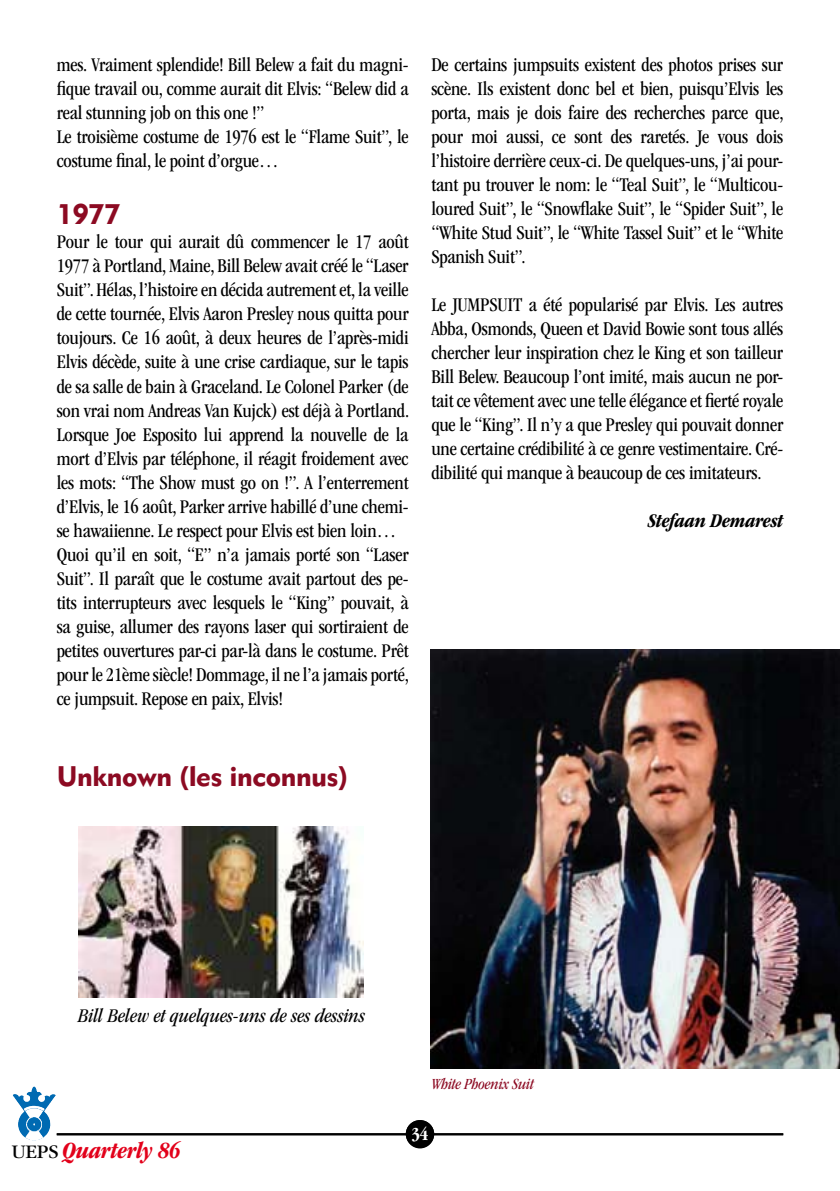
<style>
.page{position:relative;width:840px;height:1191px;background:#fff}
.page>*{position:absolute;margin:0;border:0;box-sizing:border-box;transform-origin:0 0}
.t1{font:28px "Geometric 415 BT Black A";letter-spacing:-.01em;color:#8c0a22}
.t2{font:italic 700 condensed 24px "ITC Garamond Std";letter-spacing:-.01em;color:#e2001a}
.t3{font:condensed 20px/24px "ITC Garamond Std";letter-spacing:-.01em;color:#000}
.t4{font:italic condensed 20px "ITC Garamond Std";color:#000}
.t5{font:italic 700 condensed 20px "ITC Garamond Std";letter-spacing:-.01em;color:#000}
.t6{font:700 condensed 19px "ITC Garamond Std";color:#fff}
.t7{font:italic condensed 16px "ITC Garamond Std";letter-spacing:-.01em;color:#8c0a22}
.s1{font-weight:400;font-style:normal;font-stretch:normal;font-size:20px;color:#000}
</style>
<div class="page">
<svg style="left:405px;top:1120px;width:29px;height:28px"></svg>
<hr style="left:57px;top:1133px;width:725px;height:2px;background:#000">
<div style="left:405px;top:1120px;width:29px;height:27px;background:#000;border-radius:50%"></div>
<img style="left:13px;top:1086px;width:43px;height:54px">
<img style="left:430px;top:649px;width:409px;height:419px">
<img style="left:78px;top:826px;width:285px;height:171px">
<p class="t3" style="left:57px;top:53px;width:353px">mes. Vraiment splendide! Bill Belew a fait du magni&shy;fique travail ou, comme aurait dit Elvis: “Belew did a real stunning job on this one !”<br>Le troisième costume de 1976 est le “Flame Suit”, le costume final, le point d’orgue…</p>
<h1 class="t1" style="left:57px;top:197px;width:66px">1977</h1>
<p class="t3" style="left:57px;top:230px;width:354px">Pour le tour qui aurait dû commencer le 17 août 1977 à Portland, Maine, Bill Belew avait créé le “Laser Suit”. Hélas, l’histoire en décida autrement et, la veille de cette tournée, Elvis Aaron Presley nous quitta pour toujours. Ce 16 août, à deux heures de l’après-midi Elvis décède, suite à une crise cardiaque, sur le tapis de sa salle de bain à Graceland. Le Colonel Parker (de son vrai nom Andreas Van Kujck) est déjà à Portland.<br>Lorsque Joe Esposito lui apprend la nouvelle de la mort d’Elvis par téléphone, il réagit froidement avec les mots: “The Show must go on !”. A l’enterrement d’Elvis, le 16 août, Parker arrive habillé d’une chemi&shy;se hawaiienne. Le respect pour Elvis est bien loin… Quoi qu’il en soit, “E” n’a jamais porté son “Laser Suit”. Il paraît que le costume avait partout des pe&shy;tits interrupteurs avec lesquels le “King” pouvait, à sa guise, allumer des rayons laser qui sortiraient de petites ouvertures par-ci par-là dans le costume. Prêt pour le 21ème siècle! Dommage, il ne l’a jamais porté, ce jumpsuit. Repose en paix, Elvis!</p>
<p class="t3" style="left:431px;top:53px;width:353px;text-align:justify">De certains jumpsuits existent des photos prises sur scène. Ils existent donc bel et bien, puisqu’Elvis les porta, mais je dois faire des recherches parce que, pour moi aussi, ce sont des raretés. Je vous dois l’histoire derrière ceux-ci. De quelques-uns, j’ai pour&shy;tant pu trouver le nom: le “Teal Suit”, le “Multicou&shy;loured Suit”, le “Snowflake Suit”, le “Spider Suit”, le “White Stud Suit”, le “White Tassel Suit” et le “White Spanish Suit”.</p>
<p class="t3" style="left:431px;top:293px;width:353px;text-align:justify">Le JUMPSUIT a été popularisé par Elvis. Les autres Abba, Osmonds, Queen et David Bowie sont tous allés chercher leur inspiration chez le King et son tailleur Bill Belew. Beaucoup l’ont imité, mais aucun ne por&shy;tait ce vêtement avec une telle élégance et fierté royale que le “King”. Il n’y a que Presley qui pouvait donner une certaine crédibilité à ce genre vestimentaire. Cré&shy;dibilité qui manque à beaucoup de ces imitateurs.</p>
<p class="t5" style="left:647px;top:509px;width:137px">Stefaan Demarest</p>
<h1 class="t1" style="left:57px;top:759px;width:292px">Unknown (les inconnus)</h1>
<p class="t4" style="left:78px;top:1005px;width:288px">Bill Belew et quelques-uns de ses dessins</p>
<p class="t7" style="left:431px;top:1075px;width:104px">White Phoenix Suit</p>
<p class="t2" style="left:11px;top:1137px;width:171px"><span class="s1">UEPS</span> Quarterly 86</p>
<p class="t6" style="left:411px;top:1123px;width:19px">34</p>
</div>
